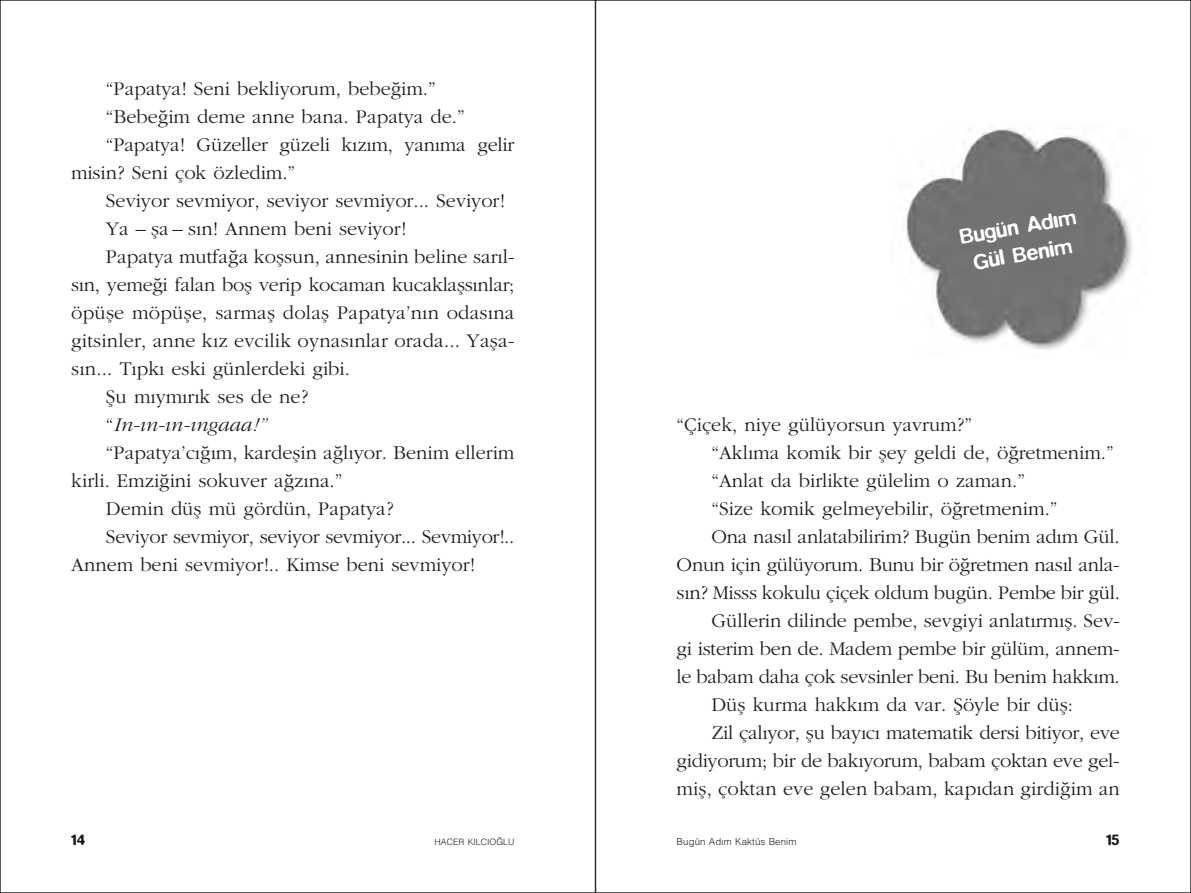
<style>
.page{position:relative;width:1191px;height:893px;background:#fff}
.page>*{position:absolute;margin:0;border:0;box-sizing:border-box;transform-origin:0 0}
.t1{font:500 21.88px/28px "Blur";color:#fff;text-align:center}
.t2{font:20.12px "Garamond T";color:#1d1d1b}
.t3{font:20.12px "Garamond T Italic";color:#1d1d1b}
.t4{font:500 15.75px "Blur";color:#1d1d1b}
.t5{font:9.62px "Helvetica T Light";letter-spacing:.015em;color:#1d1d1b}
.t6{font:8.75px "Helvetica T Light";color:#1d1d1b}
.s1{font-family:"Garamond T"}
</style>
<div class="page">
<img style="left:906px;top:128px;width:227px;height:222px">
<p class="t2" style="left:106px;top:76px;width:331px">“Papatya! Seni bekliyorum, bebe¤im.”</p>
<p class="t2" style="left:106px;top:104px;width:360px">“Bebe¤im deme anne bana. Papatya de.”</p>
<p class="t2" style="left:106px;top:132px;width:410px">“Papatya! Güzeller güzeli k›z›m, yan›ma gelir</p>
<p class="t2" style="left:71px;top:160px;width:225px">misin? Seni çok özledim.”</p>
<p class="t2" style="left:106px;top:188px;width:400px">Seviyor sevmiyor, seviyor sevmiyor... Seviyor!</p>
<p class="t2" style="left:106px;top:216px;width:302px">Ya – fla – s›n! Annem beni seviyor!</p>
<p class="t2" style="left:106px;top:244px;width:410px">Papatya mutfa¤a koflsun, annesinin beline sar›l-</p>
<p class="t2" style="left:71px;top:272px;width:445px">s›n, yeme¤i falan bofl verip kocaman kucaklafls›nlar;</p>
<p class="t2" style="left:71px;top:300px;width:445px">öpüfle möpüfle, sarmafl dolafl Papatya’n›n odas›na</p>
<p class="t2" style="left:71px;top:328px;width:445px">gitsinler, anne k›z evcilik oynas›nlar orada... Yafla-</p>
<p class="t2" style="left:71px;top:356px;width:280px">s›n... T›pk› eski günlerdeki gibi.</p>
<p class="t2" style="left:106px;top:384px;width:204px">fiu m›ym›r›k ses de ne?</p>
<p class="t3" style="left:106px;top:412px;width:161px"><span class="s1">“</span>In-›n-›n-›ngaaa!”</p>
<p class="t2" style="left:106px;top:440px;width:410px">“Papatya’c›¤›m, kardeflin a¤l›yor. Benim ellerim</p>
<p class="t2" style="left:71px;top:468px;width:273px">kirli. Emzi¤ini sokuver a¤z›na.”</p>
<p class="t2" style="left:106px;top:496px;width:289px">Demin düfl mü gördün, Papatya?</p>
<p class="t2" style="left:106px;top:524px;width:410px">Seviyor sevmiyor, seviyor sevmiyor... Sevmiyor!..</p>
<p class="t2" style="left:71px;top:552px;width:405px">Annem beni sevmiyor!.. Kimse beni sevmiyor!</p>
<p class="t4" style="left:71px;top:830px;width:16px">14</p>
<p class="t6" style="left:434px;top:836px;width:81px">HACER KILCIO⁄LU</p>
<p class="t1" style="left:957px;top:223px;width:119px;rotate:-10deg">Bugün Ad›m<br>Gül Benim</p>
<p class="t2" style="left:676px;top:412px;width:297px">“Çiçek, niye gülüyorsun yavrum?”</p>
<p class="t2" style="left:711px;top:440px;width:404px">“Akl›ma komik bir fley geldi de, ö¤retmenim.”</p>
<p class="t2" style="left:711px;top:468px;width:315px">“Anlat da birlikte gülelim o zaman.”</p>
<p class="t2" style="left:711px;top:496px;width:348px">“Size komik gelmeyebilir, ö¤retmenim.”</p>
<p class="t2" style="left:711px;top:524px;width:410px">Ona nas›l anlatabilirim? Bugün benim ad›m Gül.</p>
<p class="t2" style="left:676px;top:552px;width:444px">Onun için gülüyorum. Bunu bir ö¤retmen nas›l anla-</p>
<p class="t2" style="left:676px;top:580px;width:445px">s›n? Misss kokulu çiçek oldum bugün. Pembe bir gül.</p>
<p class="t2" style="left:711px;top:608px;width:410px">Güllerin dilinde pembe, sevgiyi anlat›rm›fl. Sev-</p>
<p class="t2" style="left:676px;top:636px;width:444px">gi isterim ben de. Madem pembe bir gülüm, annem-</p>
<p class="t2" style="left:676px;top:664px;width:445px">le babam daha çok sevsinler beni. Bu benim hakk›m.</p>
<p class="t2" style="left:711px;top:692px;width:363px">Düfl kurma hakk›m da var. fiöyle bir düfl:</p>
<p class="t2" style="left:711px;top:720px;width:410px">Zil çal›yor, flu bay›c› matematik dersi bitiyor, eve</p>
<p class="t2" style="left:676px;top:748px;width:444px">gidiyorum; bir de bak›yorum, babam çoktan eve gel-</p>
<p class="t2" style="left:676px;top:776px;width:445px">mifl, çoktan eve gelen babam, kap›dan girdi¤im an</p>
<p class="t5" style="left:676px;top:835px;width:121px">Bugün Ad›m Kaktüs Benim</p>
<p class="t4" style="left:1106px;top:830px;width:15px">15</p>
</div>
